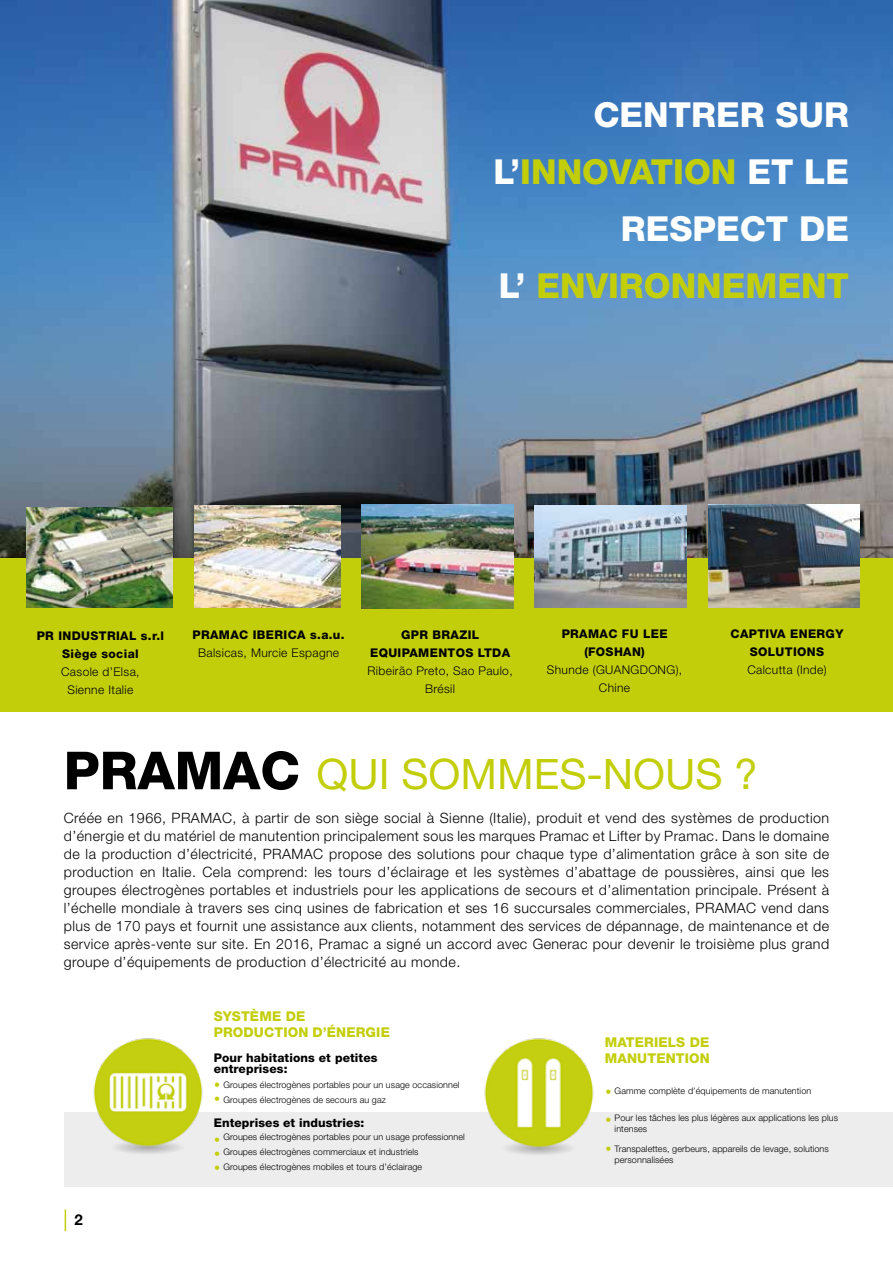
<style>
.page{position:relative;width:893px;height:1263px;background:#fff}
.page>*{position:absolute;margin:0;border:0;box-sizing:border-box;transform-origin:0 0}
.t1{font:42px "Helvetica Neue";color:#c3ce0a}
.t2{font:800 34.5px/57px "Helvetica Neue";color:#fff;text-align:right}
.t3{font:700 15px "Helvetica Neue LT Pro";color:#000}
.t4{font:300 14.25px/18px "Helvetica Neue LT Pro";letter-spacing:.03em;color:#020203;text-align:justify}
.t5{font:800 13.5px/16.2px "Helvetica Neue LT Pro";letter-spacing:.01em;color:#c3ce09}
.t6{font:800 12px/18px "Helvetica Neue LT Pro";letter-spacing:.03em;color:#020203;text-align:center}
.t7{font:300 12px/18px "Helvetica Neue LT Pro";letter-spacing:.03em;color:#020203;text-align:center}
.t8{font:800 12px/10.5px "Helvetica Neue LT Pro";letter-spacing:.01em;color:#000}
.t9{font:300 12px/14.4px "Helvetica Neue LT Pro";color:#c3ce09;text-align:justify}
.t10{font:300 9px/15px "Helvetica Neue LT Pro";letter-spacing:.01em;color:#000}
.s1{color:#c3ce0a}
.s2{font-weight:800;font-size:52.5px;color:#000}
</style>
<div class="page">
<div style="left:65px;top:1112px;width:828px;height:74px;background:#ededed"></div>
<img style="left:484px;top:1038px;width:110px;height:117px">
<img style="left:93px;top:1038px;width:110px;height:116px">
<div style="left:0;top:480px;width:893px;height:232px;background:#c3ce0a"></div>
<img style="left:0;top:0;width:893px;height:557px">
<img style="left:27px;top:507px;width:146px;height:101px">
<img style="left:195px;top:506px;width:146px;height:101px">
<img style="left:361px;top:504px;width:152px;height:104px">
<img style="left:535px;top:505px;width:151px;height:102px">
<img style="left:708px;top:504px;width:152px;height:103px">
<svg style="left:65px;top:1209px;width:1px;height:22px"></svg>
<h2 class="t2" style="left:493px;top:86px;width:357px">CENTRER SUR<br>L’<span class="s1">INNOVATION</span> ET LE<br>RESPECT DE<br>L’ <span class="s1">ENVIRONNEMENT</span></h2>
<p class="t6" style="left:37px;top:627px;width:129px">PR INDUSTRIAL s.r.l<br>Siège social</p>
<p class="t7" style="left:61px;top:662px;width:80px">Casole d’Elsa,<br>Sienne Italie</p>
<p class="t6" style="left:192px;top:626px;width:154px">PRAMAC IBERICA s.a.u.</p>
<p class="t7" style="left:198px;top:643px;width:142px">Balsicas, Murcie Espagne</p>
<p class="t6" style="left:370px;top:626px;width:142px">GPR BRAZIL<br>EQUIPAMENTOS LTDA</p>
<p class="t7" style="left:368px;top:661px;width:147px">Ribeirão Preto, Sao Paulo,<br>Brésil</p>
<p class="t6" style="left:562px;top:624px;width:107px">PRAMAC FU LEE (FOSHAN)</p>
<p class="t7" style="left:547px;top:660px;width:137px">Shunde (GUANGDONG),<br>Chine</p>
<p class="t6" style="left:731px;top:624px;width:114px">CAPTIVA ENERGY<br>SOLUTIONS</p>
<p class="t7" style="left:747px;top:660px;width:81px">Calcutta (Inde)</p>
<h1 class="t1" style="left:64px;top:749px;width:695px"><span class="s2">PRAMAC</span> QUI SOMMES-NOUS ?</h1>
<p class="t4" style="left:64px;top:809px;width:767px">Créée en 1966, PRAMAC, à partir de son siège social à Sienne (Italie), produit et vend des systèmes de production d’énergie et du matériel de manutention principalement sous les marques Pramac et Lifter by Pramac. Dans le domaine de la production d’électricité, PRAMAC propose des solutions pour chaque type d’alimentation grâce à son site de production en Italie. Cela comprend: les tours d’éclairage et les systèmes d’abattage de poussières, ainsi que les groupes électrogènes portables et industriels pour les applications de secours et d’alimentation principale. Présent à l’échelle mondiale à travers ses cinq usines de fabrication et ses 16 succursales commerciales, PRAMAC vend dans plus de 170 pays et fournit une assistance aux clients, notamment des services de dépannage, de maintenance et de service après-vente sur site. En 2016, Pramac a signé un accord avec Generac pour devenir le troisième plus grand groupe d’équipements de production d’électricité au monde.</p>
<p class="t3" style="left:74px;top:1210px;width:10px">2</p>
<p class="t5" style="left:214px;top:1008px;width:178px">SYSTÈME DE<br>PRODUCTION D’ÉNERGIE</p>
<p class="t8" style="left:214px;top:1053px;width:165px">Pour habitations et petites entreprises:</p>
<p class="t10" style="left:223px;top:1077px;width:238px">Groupes électrogènes portables pour un usage occasionnel<br>Groupes électrogènes de secours au gaz</p>
<p class="t8" style="left:214px;top:1117px;width:152px">Enteprises et industries:</p>
<p class="t10" style="left:223px;top:1129px;width:243px">Groupes électrogènes portables pour un usage professionnel<br>Groupes électrogènes commerciaux et industriels<br>Groupes électrogènes mobiles et tours d’éclairage</p>
<p class="t9" style="left:214px;top:1077px;width:7px">• •</p>
<p class="t9" style="left:214px;top:1132px;width:7px">• • •</p>
<p class="t5" style="left:605px;top:1034px;width:106px">MATERIELS DE<br>MANUTENTION</p>
<p class="t10" style="left:615px;top:1083px;width:198px">Gamme complète d’équipements de manutention</p>
<p class="t10" style="left:615px;top:1113px;width:225px;line-height:10.8px">Pour les tâches les plus légères aux applications les plus intenses</p>
<p class="t10" style="left:615px;top:1143px;width:216px;line-height:10.8px">Transpalettes, gerbeurs, appareils de levage, solutions personnalisées</p>
<p class="t9" style="left:605px;top:1084px;width:7px">•</p>
<p class="t9" style="left:605px;top:1112px;width:7px">•</p>
<p class="t9" style="left:605px;top:1141px;width:7px">•</p>
</div>
